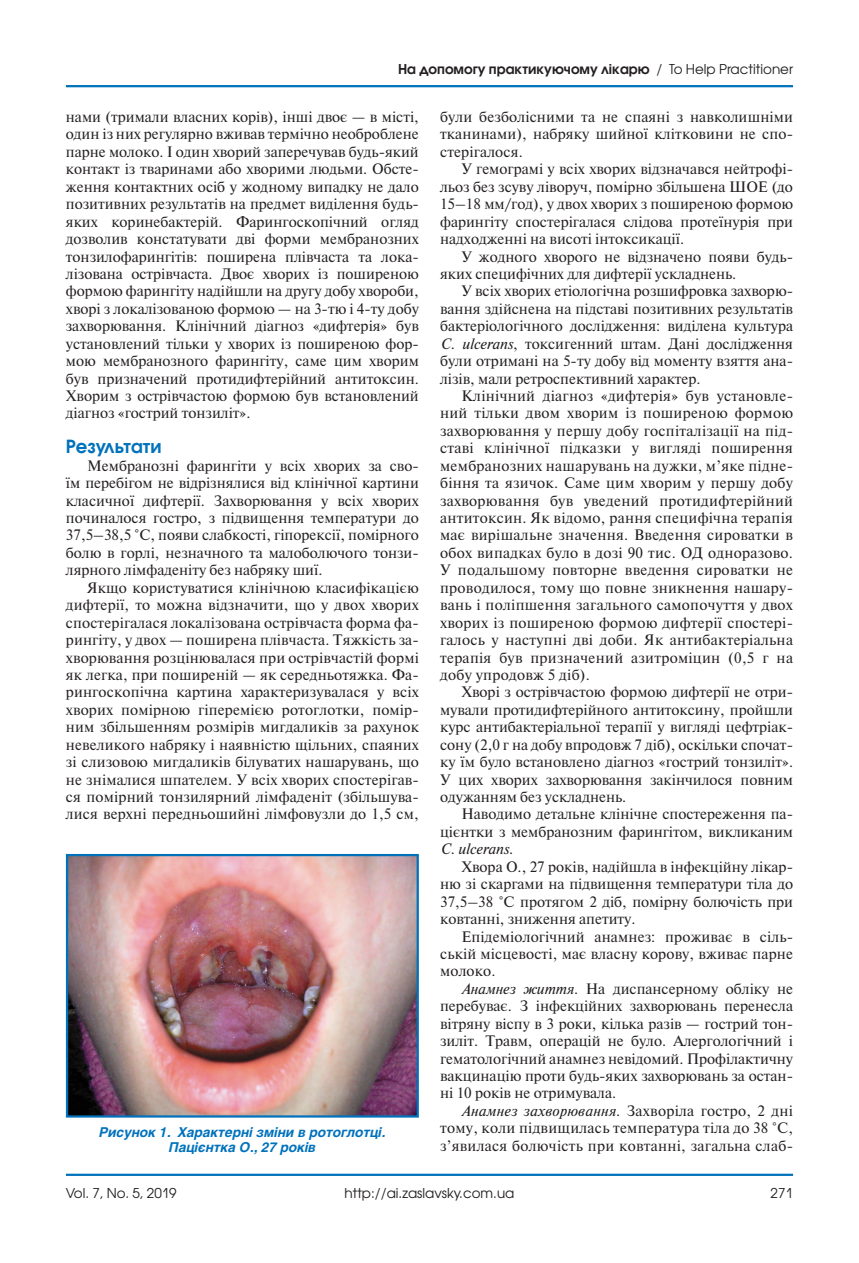
<style>
.page{position:relative;width:859px;height:1263px;background:#fff}
.page>*{position:absolute;margin:0;border:0;box-sizing:border-box;transform-origin:0 0}
.Загл__II_ур{font:700 18px "Avant Garde Gothic C";color:#0072bc}
.Текст{font:14.25px/17.4px "Newton C";color:#231f20;text-align:justify}
.Подпись{font:italic 700 13.5px/15px "Helios";color:#0072bc;text-align:center}
.t1{font:700 13.5px "Avant Garde Gothic C";color:#231f20}
.t2{font:13.5px "Avant Garde Gothic C";color:#231f20}
.s1{font-weight:400}
.s2{font-style:italic}
</style>
<div class="page">
<hr style="left:66px;top:85px;width:727px;height:2px;background:#0072bc">
<hr style="left:66px;top:1174px;width:727px;height:2px;background:#0072bc">
<img style="left:69px;top:857px;width:347px;height:257px">
<div style="left:66px;top:854px;width:353px;height:263px;border:2px solid #0072bc"></div>
<p class="t1" style="left:398px;top:61px;width:396px">На допомогу практикуючому лікарю <span class="s1">/ To Help Practitioner</span></p>
<p class="Текст" style="left:66px;top:108px;width:354px">нами (тримали власних корів), інші двоє — в місті, один із них регулярно вживав термічно необроблене парне молоко. І один хворий заперечував будь-який контакт із тваринами або хворими людьми. Обсте&shy;ження контактних осіб у жодному випадку не дало позитивних результатів на предмет виділення будь&shy;яких коринебактерій. Фарингоскопічний огляд дозволив констатувати дві форми мембранозних тонзилофарингітів: поширена плівчаста та лока&shy;лізована острівчаста. Двоє хворих із поширеною формою фарингіту надійшли на другу добу хвороби, хворі з локалізованою формою — на 3-тю і 4-ту добу захворювання. Клінічний діагноз «дифтерія» був установлений тільки у хворих із поширеною фор&shy;мою мембранозного фарингіту, саме цим хворим був призначений протидифтерійний антитоксин.<br>Хворим з острівчастою формою був встановлений діагноз «гострий тонзиліт».</p>
<p class="Загл__II_ур" style="left:66px;top:436px;width:97px">Результати</p>
<p class="Текст" style="left:66px;top:457px;width:354px;text-indent:21px">Мембранозні фарингіти у всіх хворих за сво&shy;їм перебігом не відрізнялися від клінічної картини класичної дифтерії. Захворювання у всіх хворих починалося гостро, з підвищення температури до 37,5–38,5 °С, появи слабкості, гіпорексії, помірного болю в горлі, незначного та малоболючого тонзи&shy;лярного лімфаденіту без набряку шиї.</p>
<p class="Текст" style="left:66px;top:579px;width:354px;text-indent:21px">Якщо користуватися клінічною класифікацією дифтерії, то можна відзначити, що у двох хворих спостерігалася локалізована острівчаста форма фа&shy;рингіту, у двох — поширена плівчаста. Тяжкість за&shy;хворювання розцінювалася при острівчастій формі як легка, при поширеній — як середньотяжка. Фа&shy;рингоскопічна картина характеризувалася у всіх хворих помірною гіперемією ротоглотки, помір&shy;ним збільшенням розмірів мигдаликів за рахунок невеликого набряку і наявністю щільних, спаяних зі слизовою мигдаликів білуватих нашарувань, що не знімалися шпателем. У всіх хворих спостерігав&shy;ся помірний тонзилярний лімфаденіт (збільшува&shy;лися верхні передньошийні лімфовузли до 1,5 см,</p>
<p class="Текст" style="left:440px;top:108px;width:354px">були безболісними та не спаяні з навколишніми тканинами), набряку шийної клітковини не спо&shy;стерігалося.</p>
<p class="Текст" style="left:440px;top:161px;width:354px;text-indent:21px">У гемограмі у всіх хворих відзначався нейтрофі&shy;льоз без зсуву ліворуч, помірно збільшена ШОЕ (до 15–18 мм/год), у двох хворих з поширеною формою фарингіту спостерігалася слідова протеїнурія при надходженні на висоті інтоксикації.</p>
<p class="Текст" style="left:440px;top:248px;width:354px;text-indent:21px">У жодного хворого не відзначено появи будь&shy;яких специфічних для дифтерії ускладнень.</p>
<p class="Текст" style="left:440px;top:283px;width:354px;text-indent:21px">У всіх хворих етіологічна розшифровка захворю&shy;вання здійснена на підставі позитивних результатів бактеріологічного дослідження: виділена культура <span class="s2">С. ulcerans</span>, токсигенний штам. Дані дослідження були отримані на 5-ту добу від моменту взяття ана&shy;лізів, мали ретроспективний характер.</p>
<p class="Текст" style="left:440px;top:387px;width:354px;text-indent:21px">Клінічний діагноз «дифтерія» був установле&shy;ний тільки двом хворим із поширеною формою захворювання у першу добу госпіталізації на під&shy;ставі клінічної підказки у вигляді поширення мембранозних нашарувань на дужки, м’яке підне&shy;біння та язичок. Саме цим хворим у першу добу захворювання був уведений протидифтерійний антитоксин. Як відомо, рання специфічна терапія має вирішальне значення. Введення сироватки в обох випадках було в дозі 90 тис. ОД одноразово.<br>У подальшому повторне введення сироватки не проводилося, тому що повне зникнення нашару&shy;вань і поліпшення загального самопочуття у двох хворих із поширеною формою дифтерії спостері&shy;галось у наступні дві доби. Як антибактеріальна терапія був призначений азитроміцин (0,5 г на добу упродовж 5 діб).</p>
<p class="Текст" style="left:440px;top:684px;width:354px;text-indent:21px">Хворі з острівчастою формою дифтерії не отри&shy;мували протидифтерійного антитоксину, пройшли курс антибактеріальної терапії у вигляді цефтріак&shy;сону (2,0 г на добу впродовж 7 діб), оскільки спочат&shy;ку їм було встановлено діагноз «гострий тонзиліт».<br>У цих хворих захворювання закінчилося повним одужанням без ускладнень.</p>
<p class="Текст" style="left:440px;top:806px;width:354px;text-indent:21px">Наводимо детальне клінічне спостереження па&shy;цієнтки з мембранозним фарингітом, викликаним <span class="s2">С. ulcerans</span>.</p>
<p class="Текст" style="left:440px;top:858px;width:354px;text-indent:21px">Хвора О., 27 років, надійшла в інфекційну лікар&shy;ню зі скаргами на підвищення температури тіла до 37,5–38 °С протягом 2 діб, помірну болючість при ковтанні, зниження апетиту.</p>
<p class="Текст" style="left:440px;top:928px;width:354px;text-indent:21px">Епідеміологічний анамнез: проживає в сіль&shy;ській місцевості, має власну корову, вживає парне молоко.</p>
<p class="Текст" style="left:440px;top:980px;width:354px;text-indent:21px"><span class="s2">Анамнез життя.</span> На диспансерному обліку не перебуває. З інфекційних захворювань перенесла вітряну віспу в 3 роки, кілька разів — гострий тон&shy;зиліт. Травм, операцій не було. Алергологічний і гематологічний анамнез невідомий. Профілактичну вакцинацію проти будь-яких захворювань за остан&shy;ні 10 років не отримувала.</p>
<p class="Текст" style="left:440px;top:1102px;width:354px;text-indent:21px"><span class="s2">Анамнез захворювання.</span> Захворіла гостро, 2 дні тому, коли підвищилась температура тіла до 38 °С, з’явилася болючість при ковтанні, загальна слаб-</p>
<p class="Подпись" style="left:99px;top:1125px;width:288px">Рисунок 1. Характерні зміни в ротоглотці.<br>Пацієнтка О., 27 років</p>
<p class="t2" style="left:66px;top:1185px;width:112px">Vol. 7, No. 5, 2019</p>
<p class="t2" style="left:345px;top:1185px;width:171px">http://ai.zaslavsky.com.ua</p>
<p class="t2" style="left:771px;top:1185px;width:24px">271</p>
</div>
